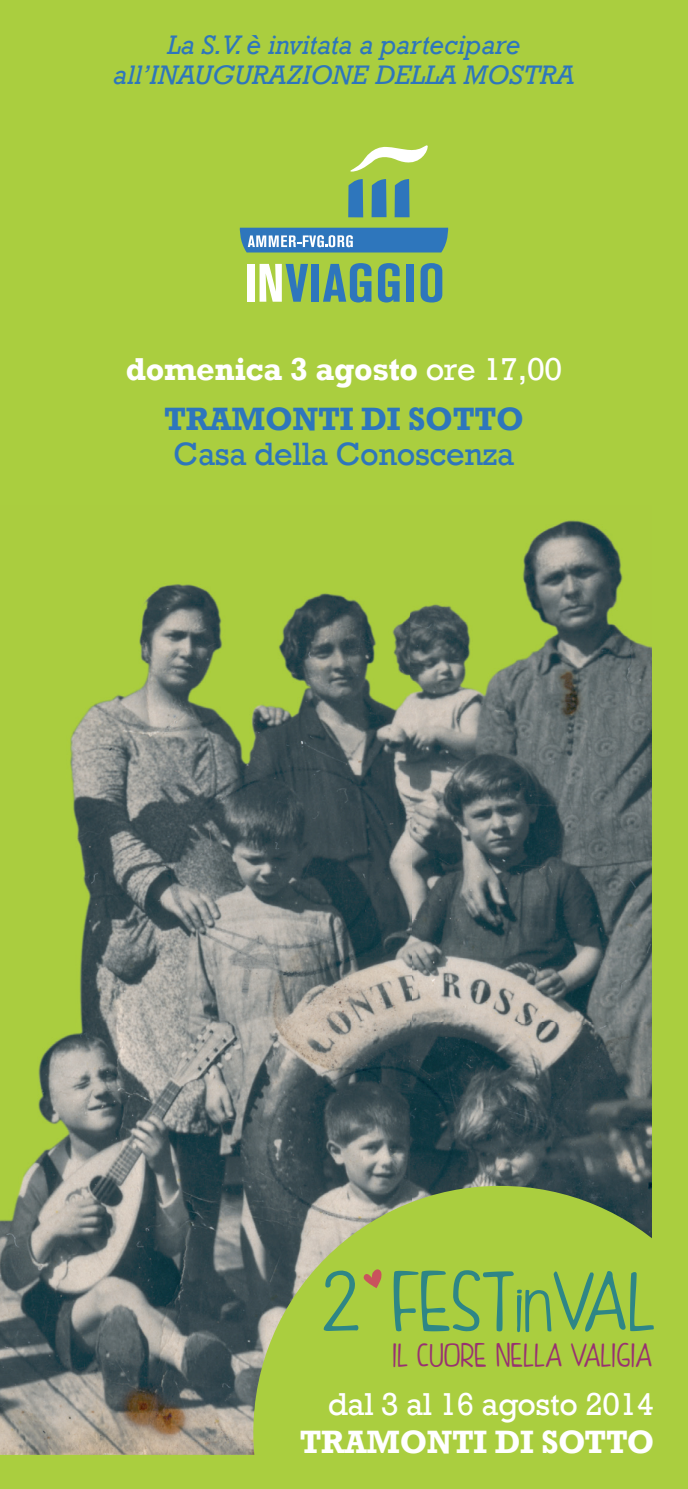
<style>
.page{position:relative;width:688px;height:1489px;background:#fff}
.page>*{position:absolute;margin:0;border:0;box-sizing:border-box;transform-origin:0 0}
.t1{font:89.75px "FIS Hfingers";color:#2e8686;scale:1.18 1}
.t2{font:35.25px "FIS Hfingers";letter-spacing:.005em;color:#983171;scale:1.15 1}
.t3{font:33.25px "Rockwell";letter-spacing:-.01em;color:#2e76bc}
.t4{font:700 33.25px "Rockwell";letter-spacing:-.01em;color:#2e76bc}
.t5{font:700 33.25px "Rockwell";letter-spacing:-.01em;color:#fff}
.t6{font:700 32.5px "Rockwell";letter-spacing:-.01em;color:#fff}
.t7{font:32.5px "Rockwell";letter-spacing:-.01em;color:#fff}
.t8{font:italic 27.5px/30px "Rockwell";color:#2e76bc;text-align:center}
.s1{font-weight:400}
.s2{font-size:62.5px}
</style>
<div class="page">
<div style="left:0;top:0;width:687px;height:1488px;background:#aace3f"></div>
<img style="left:0;top:520px;width:652px;height:933px">
<div style="left:247px;top:264px;width:7px;height:38px;background:#fff"></div>
<svg style="left:259px;top:264px;width:49px;height:38px"></svg>
<div style="left:312px;top:264px;width:7px;height:38px;background:#2e76bc"></div>
<svg style="left:323px;top:263px;width:48px;height:39px"></svg>
<svg style="left:378px;top:263px;width:21px;height:39px"></svg>
<div style="left:406px;top:264px;width:8px;height:38px;background:#2e76bc"></div>
<svg style="left:420px;top:263px;width:22px;height:39px"></svg>
<svg style="left:394px;top:179px;width:15px;height:38px"></svg>
<svg style="left:371px;top:179px;width:15px;height:38px"></svg>
<svg style="left:348px;top:179px;width:15px;height:38px"></svg>
<svg style="left:350px;top:145px;width:78px;height:27px"></svg>
<svg style="left:239px;top:228px;width:210px;height:24px;background:#4c8ac1"></svg>
<svg style="left:253px;top:1185px;width:399px;height:270px"></svg>
<svg style="left:363px;top:1268px;width:19px;height:20px"></svg>
<p class="t8" style="left:113px;top:31px;width:463px">La S.V. è invitata a partecipare all’INAUGURAZIONE DELLA MOSTRA</p>
<p class="t6" style="left:126px;top:349px;width:437px">domenica 3 agosto <span class="s1">ore 17,00</span></p>
<p class="t4" style="left:164px;top:398px;width:361px">TRAMONTI DI SOTTO</p>
<p class="t3" style="left:173px;top:434px;width:342px">Casa della Conoscenza</p>
<h1 class="t1" style="left:323px;top:1251px;width:284px">2 FEST<span class="s2">in</span>VAL</h1>
<p class="t2" style="left:393px;top:1335px;width:227px">IL CUORE NELLA VALIGIA</p>
<p class="t7" style="left:327px;top:1385px;width:328px">dal 3 al 16 agosto 2014</p>
<p class="t5" style="left:299px;top:1421px;width:356px">TRAMONTI DI SOTTO</p>
</div>
